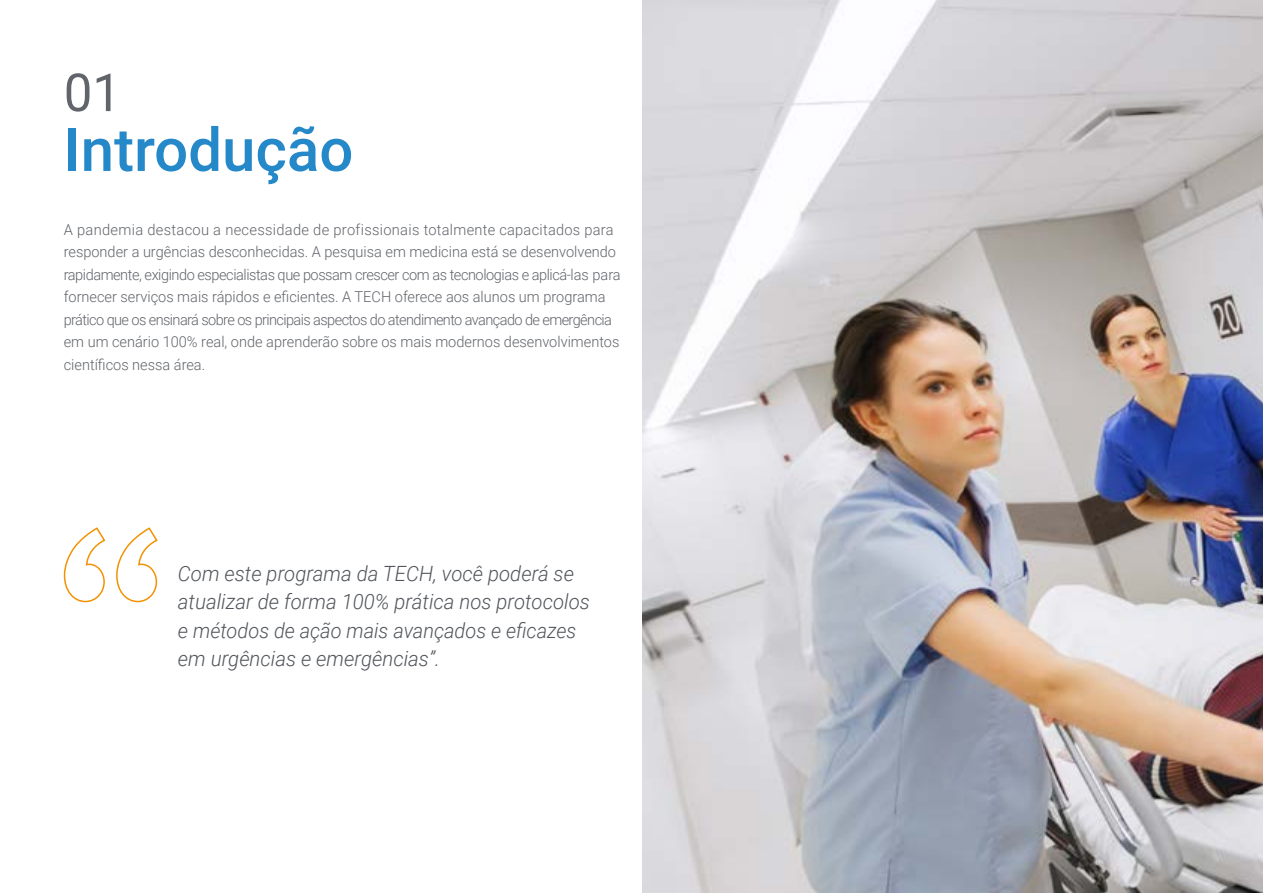
<style>
.page{position:relative;width:1263px;height:893px;background:#fff}
.page>*{position:absolute;margin:0;border:0;box-sizing:border-box;transform-origin:0 0}
.t1{font:500 60px "Roboto";color:#2488c9}
.t2{font:52.5px "Roboto";color:#61646a}
.t3{font:italic 300 21px/28.5px "Roboto";color:#52555b}
.t4{font:300 15px/22.5px "Roboto";color:#61646a}
</style>
<div class="page">
<svg style="left:63px;top:527px;width:95px;height:76px"></svg>
<img style="left:642px;top:0;width:621px;height:893px">
<h2 class="t2" style="left:64px;top:56px;width:59px">01</h2>
<h1 class="t1" style="left:64px;top:108px;width:291px">Introdução</h1>
<p class="t4" style="left:64px;top:217px;width:558px">A pandemia destacou a necessidade de profissionais totalmente capacitados para responder a urgências desconhecidas. A pesquisa em medicina está se desenvolvendo rapidamente, exigindo especialistas que possam crescer com as tecnologias e aplicá-las para fornecer serviços mais rápidos e eficientes. A TECH oferece aos alunos um programa prático que os ensinará sobre os principais aspectos do atendimento avançado de emergência em um cenário 100% real, onde aprenderão sobre os mais modernos desenvolvimentos científicos nessa área.</p>
<h3 class="t3" style="left:178px;top:558px;width:413px">Com este programa da TECH, você poderá se atualizar de forma 100% prática nos protocolos e métodos de ação mais avançados e eficazes em urgências e emergências”.</h3>
</div>
